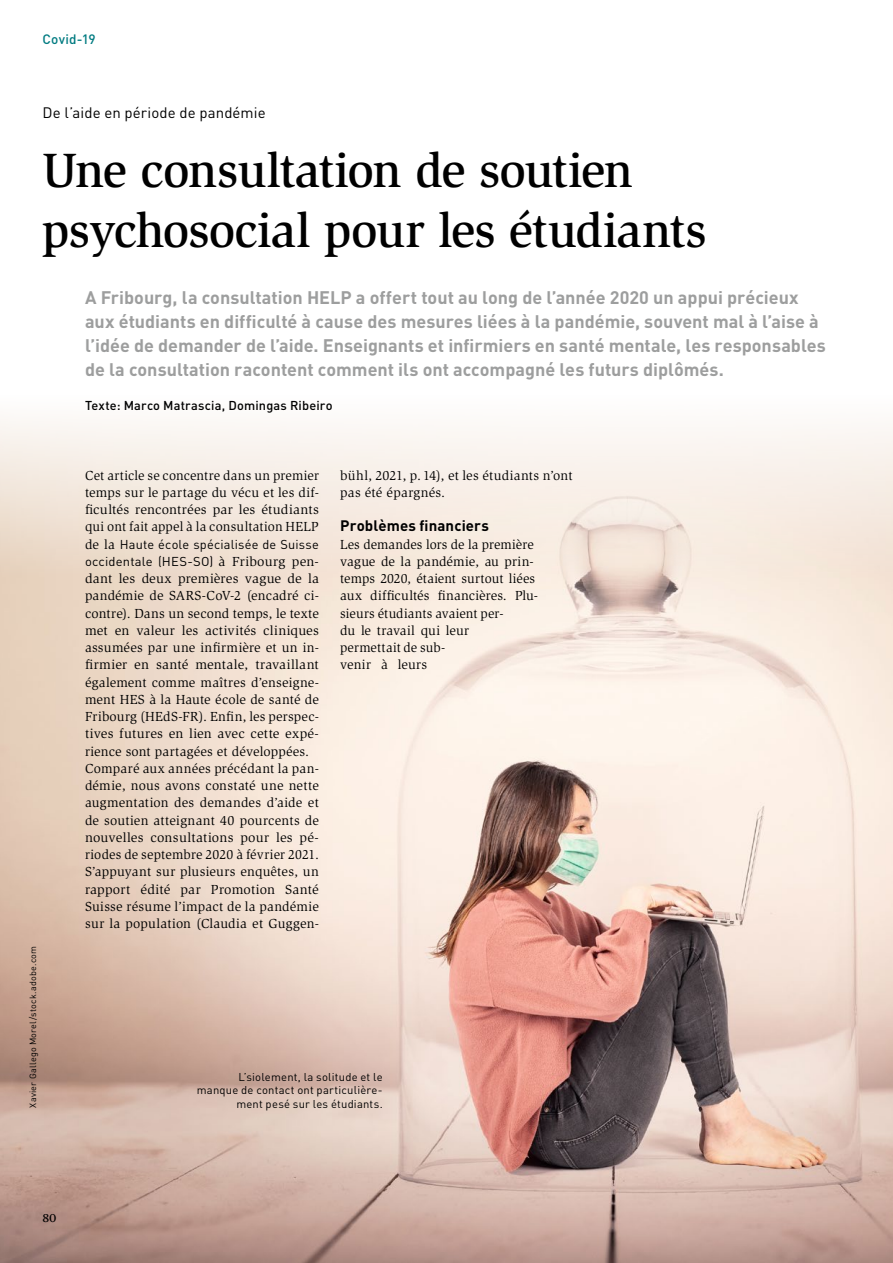
<style>
.page{position:relative;width:893px;height:1263px;background:#fff}
.page>*{position:absolute;margin:0;border:0;box-sizing:border-box;transform-origin:0 0}
.t1{font:500 49.5px/60px "Slimbach Std";letter-spacing:-.02em;color:#000}
.t2{font:700 18px/24px "DIN Pro";color:#9d9e9e}
.t3{font:15px "DIN Pro";letter-spacing:.005em;color:#000}
.t4{font:700 15px "DIN Pro";letter-spacing:.01em;color:#000}
.t5{font:13.5px/17.2px "Slimbach Std";letter-spacing:.015em;color:#000}
.t6{font:500 13.5px "DIN Pro";letter-spacing:.01em;color:#007b81}
.t7{font:12.75px/17.2px "DIN Pro";letter-spacing:.015em;color:#000}
.t8{font:500 12.75px "DIN Pro";letter-spacing:.015em;color:#000}
.t9{font:700 12px "Esta Pro";color:#000}
.t10{font:11.25px/13.5px "DIN Pro";letter-spacing:.02em;color:#000;text-align:right}
.t11{font:9px "DIN Pro";letter-spacing:.03em;color:#000}
.s1{font-family:"Slimbach Std";font-size:13.5px}
</style>
<div class="page">
<img style="left:0;top:583px;width:893px;height:680px">
<svg style="left:0;top:419px;width:893px;height:164px;fill:#f7ede3"></svg>
<p class="t6" style="left:43px;top:30px;width:55px">Covid-19</p>
<p class="t3" style="left:43px;top:103px;width:225px">De l’aide en période de pandémie</p>
<h1 class="t1" style="left:43px;top:140px;width:665px">Une consultation de soutien psychosocial pour les étudiants</h1>
<p class="t2" style="left:85px;top:284px;width:742px">A Fribourg, la consultation HELP a offert tout au long de l’année 2020 un appui précieux aux étudiants en difficulté à cause des mesures liées à la pandémie, souvent mal à l’aise à l’idée de demander de l’aide. Enseignants et infirmiers en santé mentale, les responsables de la consultation racontent comment ils ont accompagné les futurs diplômés.</p>
<p class="t8" style="left:85px;top:397px;width:249px">Texte: Marco Matrascia, Domingas Ribeiro</p>
<p class="t11" style="left:27px;top:1108px;width:163px;rotate:-90deg">Xavier Gallego Morel/stock.adobe.com</p>
<p class="t5" style="left:85px;top:467px;width:235px;text-align:justify">Cet article se concentre dans un premier temps sur le partage du vécu et les dif&shy;ficultés rencontrées par les étudiants qui ont fait appel à la consultation HELP</p>
<p class="t7" style="left:85px;top:535px;width:235px"><span class="s1">de la</span> Haute école spécialisée de Suisse occidentale (HES-SO) <span class="s1">à Fribourg pen-</span></p>
<p class="t5" style="left:85px;top:570px;width:235px">dant les deux premières vague de la pandémie de SARS-CoV-2 (encadré ci&shy;contre). Dans un second temps, le texte met en valeur les activités cliniques assumées par une infirmière et un in&shy;firmier en santé mentale, travaillant également comme maîtres d’enseigne&shy;ment HES à la Haute école de santé de Fribourg (HEdS-FR). Enfin, les perspec&shy;tives futures en lien avec cette expé&shy;rience sont partagées et développées.<br>Comparé aux années précédant la pan&shy;démie, nous avons constaté une nette augmentation des demandes d’aide et de soutien atteignant 40 pourcents de nouvelles consultations pour les pé&shy;riodes de septembre 2020 à février 2021.<br>S’appuyant sur plusieurs enquêtes, un rapport édité par Promotion Santé Suisse résume l’impact de la pandémie sur la population (Claudia et Guggen-</p>
<p class="t5" style="left:340px;top:467px;width:234px">bühl, 2021, p. 14), et les étudiants n’ont pas été épargnés.</p>
<p class="t4" style="left:340px;top:516px;width:150px">Problèmes financiers</p>
<p class="t5" style="left:340px;top:536px;width:200px">Les demandes lors de la première vague de la pandémie, au prin&shy;temps 2020, étaient surtout liées aux difficultés financières. Plu&shy;sieurs étudiants avaient per-<br>du le travail qui leur<br>permettait de sub-<br>venir à leurs</p>
<p class="t10" style="left:197px;top:1069px;width:187px">L’siolement, la solitude et le manque de contact ont particulière&shy;ment pesé sur les étudiants.</p>
<p class="t9" style="left:43px;top:1209px;width:16px">80</p>
</div>
